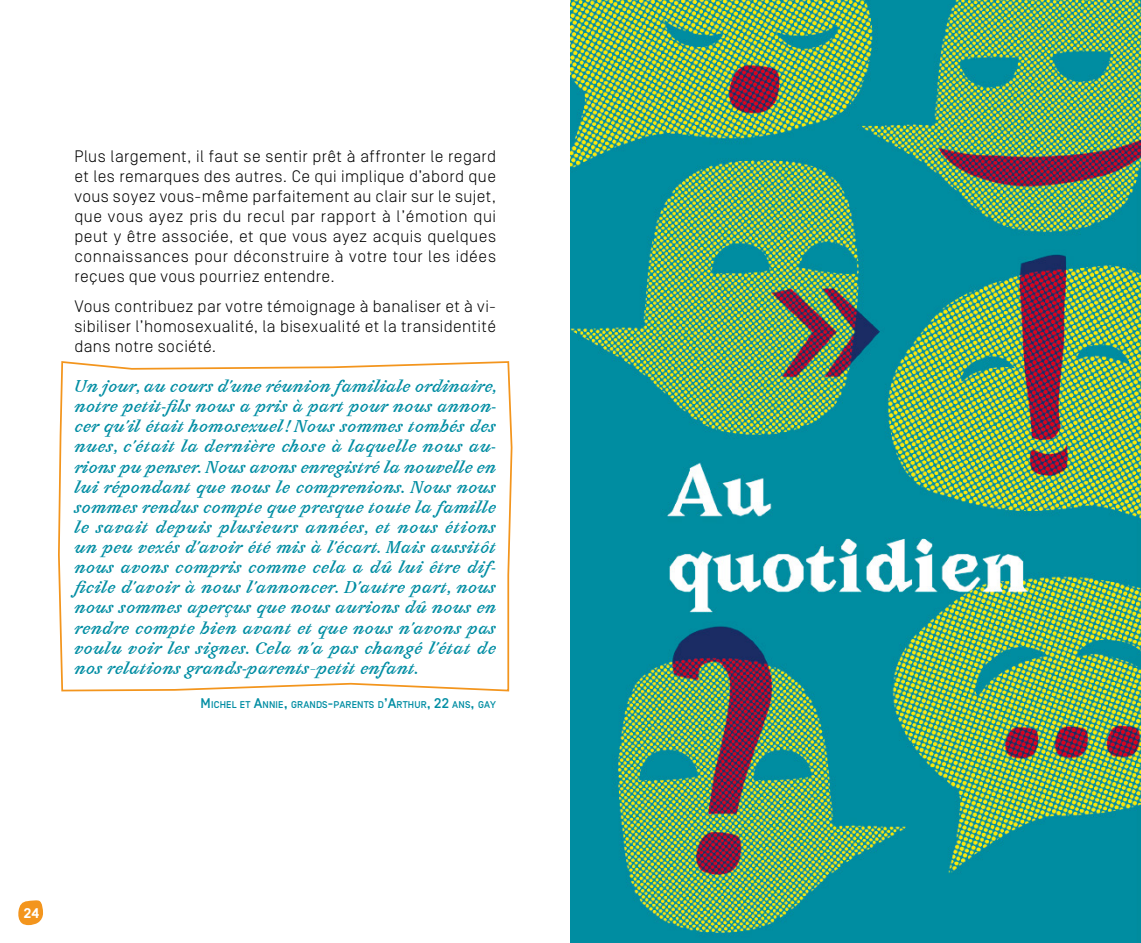
<style>
.page{position:relative;width:1141px;height:943px;background:#fff}
.page>*{position:absolute;margin:0;border:0;box-sizing:border-box;transform-origin:0 0}
.t1{font:300 16.62px/19.9px "Simplon Norm";letter-spacing:.025em;color:#000;text-align:justify}
.t2{font:italic 700 14.88px/20.1px "Avara";color:#008da3;text-align:justify}
.t3{font:700 14px "Simplon Norm";color:#fff}
.t4{font:500 9.8px "Simplon Norm";letter-spacing:.015em;color:#008da3}
.s1{font-size:14px}
</style>
<div class="page">
<svg style="left:18px;top:900px;width:25px;height:25px"></svg>
<img style="left:570px;top:0;width:571px;height:943px">
<svg style="left:58px;top:361px;width:455px;height:331px"></svg>
<p class="t1" style="left:74px;top:147px;width:423px">Plus largement, il faut se sentir prêt à affronter le regard et les remarques des autres. Ce qui implique d’abord que vous soyez vous-même parfaitement au clair sur le sujet, que vous ayez pris du recul par rapport à l’émotion qui peut y être associée, et que vous ayez acquis quelques connaissances pour déconstruire à votre tour les idées reçues que vous pourriez entendre.</p>
<p class="t1" style="left:74px;top:296px;width:423px">Vous contribuez par votre témoignage à banaliser et à vi&shy;sibiliser l’homosexualité, la bisexualité et la transidentité dans notre société.</p>
<p class="t2" style="left:74px;top:376px;width:423px">Un jour, au cours d’une réunion familiale ordinaire, notre petit-fils nous a pris à part pour nous annon&shy;cer qu’il était homosexuel ! Nous sommes tombés des nues, c’était la dernière chose à laquelle nous au&shy;rions pu penser. Nous avons enregistré la nouvelle en lui répondant que nous le comprenions. Nous nous sommes rendus compte que presque toute la famille le savait depuis plusieurs années, et nous étions un peu vexés d’avoir été mis à l’écart. Mais aussitôt nous avons compris comme cela a dû lui être dif&shy;ficile d’avoir à nous l’annoncer. D’autre part, nous nous sommes aperçus que nous aurions dû nous en rendre compte bien avant et que nous n’avons pas voulu voir les signes. Cela n’a pas changé l’état de nos relations grands-parents–petit enfant.</p>
<p class="t4" style="left:201px;top:699px;width:297px"><span class="s1">M</span> ICHEL ET <span class="s1">A</span>NNIE<span class="s1">,</span> GRANDS<span class="s1">-</span>PARENTS D<span class="s1">’A</span>RTHUR<span class="s1">, 22</span> ANS<span class="s1">,</span> GAY</p>
<p class="t3" style="left:24px;top:905px;width:17px">24</p>
</div>
